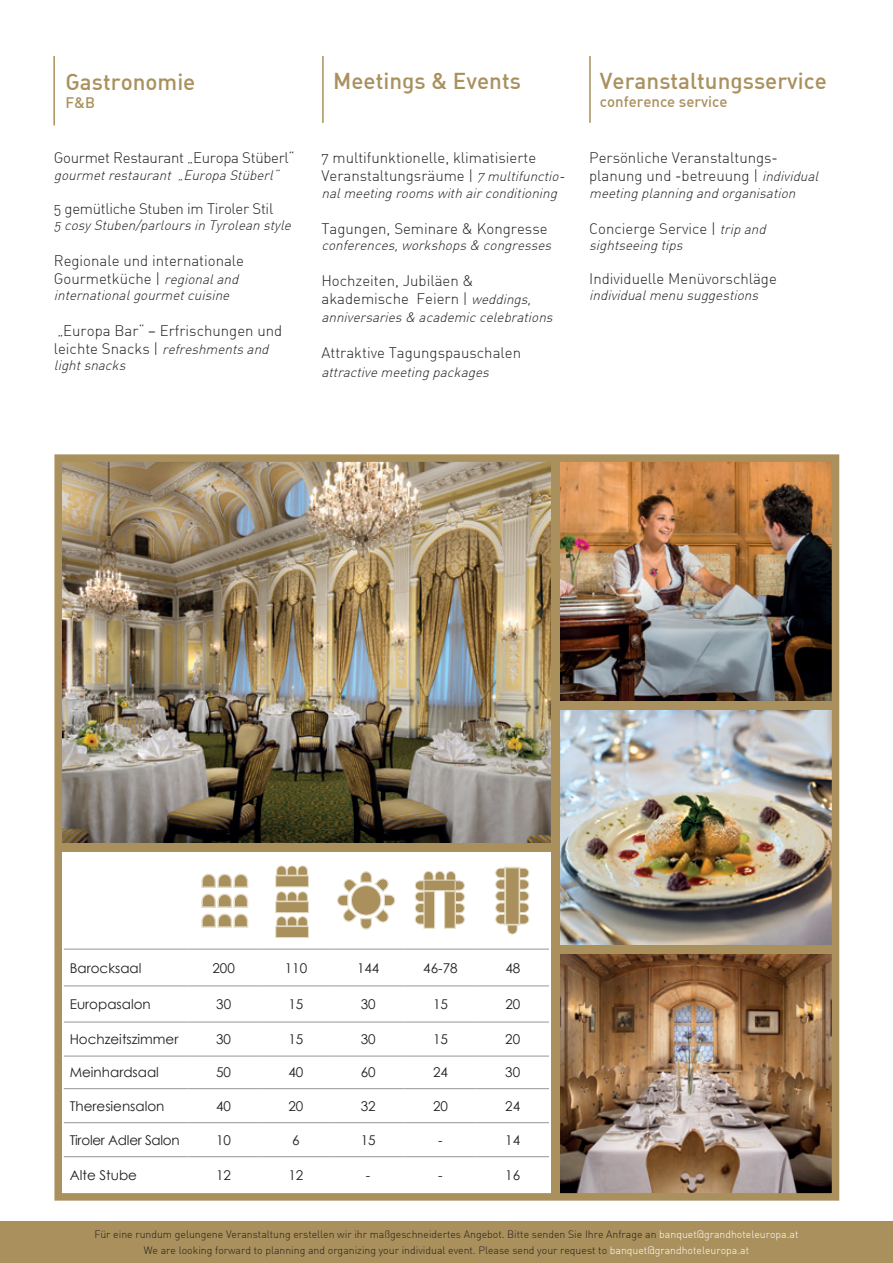
<style>
.page{position:relative;width:893px;height:1263px;background:#fff}
.page>*{position:absolute;margin:0;border:0;box-sizing:border-box;transform-origin:0 0}
.t1{font:22.5px "DIN Medium Alternate";color:#a9905d}
.t2{font:15px/18px "DIN Light Alternate";color:#231f20}
.t3{font:15px "DIN Light Alternate";letter-spacing:-.02em;color:#231f20}
.t4{font:15px "DIN Medium Alternate";color:#a9905d}
.t5{font:italic 13.5px/16.2px "DIN Light Alternate";color:#231f20}
.t6{font:13.5px "Century Gothic";color:#231f20}
.t7{font:13.5px "Century Gothic";letter-spacing:-.02em;color:#231f20}
.t8{font:10.5px/15.6px "DIN Light Alternate";color:#231f20;text-align:center}
.s1{font-style:italic;font-size:13.5px}
.s2{font-style:normal;font-size:15px}
.s3{color:#fff}
</style>
<div class="page">
<hr style="left:53px;top:56px;width:2px;height:69px;background:#a9905d">
<hr style="left:322px;top:56px;width:2px;height:67px;background:#a9905d">
<hr style="left:589px;top:56px;width:2px;height:67px;background:#a9905d">
<img style="left:54px;top:454px;width:786px;height:747px">
<div style="left:555px;top:945px;width:281px;height:9px;background:#a9905d"></div>
<div style="left:555px;top:701px;width:281px;height:9px;background:#a9905d"></div>
<div style="left:551px;top:460px;width:8px;height:733px;background:#a9905d"></div>
<div style="left:0;top:1221px;width:893px;height:42px;background:#a9905d"></div>
<svg style="left:64px;top:852px;width:485px;height:341px"></svg>
<hr style="left:64px;top:949px;width:124px;height:1px;background:#939598">
<hr style="left:188px;top:949px;width:72px;height:1px;background:#939598">
<hr style="left:260px;top:949px;width:72px;height:1px;background:#939598">
<hr style="left:332px;top:949px;width:72px;height:1px;background:#939598">
<hr style="left:404px;top:949px;width:73px;height:1px;background:#939598">
<hr style="left:477px;top:949px;width:72px;height:1px;background:#939598">
<hr style="left:64px;top:986px;width:124px;height:1px;background:#939598">
<hr style="left:188px;top:986px;width:72px;height:1px;background:#939598">
<hr style="left:260px;top:986px;width:72px;height:1px;background:#939598">
<hr style="left:332px;top:986px;width:72px;height:1px;background:#939598">
<hr style="left:404px;top:986px;width:73px;height:1px;background:#939598">
<hr style="left:477px;top:986px;width:72px;height:1px;background:#939598">
<hr style="left:64px;top:1022px;width:124px;height:1px;background:#939598">
<hr style="left:188px;top:1022px;width:72px;height:1px;background:#939598">
<hr style="left:260px;top:1022px;width:72px;height:1px;background:#939598">
<hr style="left:332px;top:1022px;width:72px;height:1px;background:#939598">
<hr style="left:404px;top:1022px;width:73px;height:1px;background:#939598">
<hr style="left:477px;top:1022px;width:72px;height:1px;background:#939598">
<hr style="left:64px;top:1056px;width:124px;height:1px;background:#939598">
<hr style="left:188px;top:1056px;width:72px;height:1px;background:#939598">
<hr style="left:260px;top:1056px;width:72px;height:1px;background:#939598">
<hr style="left:332px;top:1056px;width:72px;height:1px;background:#939598">
<hr style="left:404px;top:1056px;width:73px;height:1px;background:#939598">
<hr style="left:477px;top:1056px;width:72px;height:1px;background:#939598">
<hr style="left:64px;top:1088px;width:124px;height:1px;background:#939598">
<hr style="left:188px;top:1088px;width:72px;height:1px;background:#939598">
<hr style="left:260px;top:1088px;width:72px;height:1px;background:#939598">
<hr style="left:332px;top:1088px;width:72px;height:1px;background:#939598">
<hr style="left:404px;top:1088px;width:73px;height:1px;background:#939598">
<hr style="left:477px;top:1088px;width:72px;height:1px;background:#939598">
<hr style="left:64px;top:1122px;width:124px;height:1px;background:#939598">
<hr style="left:188px;top:1122px;width:72px;height:1px;background:#939598">
<hr style="left:260px;top:1122px;width:72px;height:1px;background:#939598">
<hr style="left:332px;top:1122px;width:72px;height:1px;background:#939598">
<hr style="left:404px;top:1122px;width:73px;height:1px;background:#939598">
<hr style="left:477px;top:1122px;width:72px;height:1px;background:#939598">
<hr style="left:64px;top:1156px;width:124px;height:1px;background:#939598">
<hr style="left:188px;top:1156px;width:72px;height:1px;background:#939598">
<hr style="left:260px;top:1156px;width:72px;height:1px;background:#939598">
<hr style="left:332px;top:1156px;width:72px;height:1px;background:#939598">
<hr style="left:404px;top:1156px;width:73px;height:1px;background:#939598">
<hr style="left:477px;top:1156px;width:72px;height:1px;background:#939598">
<svg style="left:275px;top:865px;width:34px;height:73px"></svg>
<svg style="left:201px;top:874px;width:47px;height:54px"></svg>
<svg style="left:337px;top:871px;width:58px;height:58px"></svg>
<svg style="left:495px;top:867px;width:34px;height:67px"></svg>
<svg style="left:415px;top:871px;width:50px;height:58px"></svg>
<div style="left:62px;top:843px;width:489px;height:9px;background:#a9905d"></div>
<h1 class="t1" style="left:66px;top:67px;width:131px">Gastronomie</h1>
<p class="t4" style="left:66px;top:93px;width:31px">F&amp;B</p>
<p class="t3" style="left:54px;top:149px;width:243px">Gourmet Restaurant „Europa Stüberl“</p>
<p class="t5" style="left:54px;top:167px;width:230px">gourmetrestaurant „Europa Stüberl“</p>
<p class="t3" style="left:54px;top:199px;width:221px">5 gemütliche Stuben im Tiroler Stil</p>
<p class="t5" style="left:54px;top:217px;width:242px">5cosyStuben/parloursin Tyrolean style</p>
<p class="t2" style="left:54px;top:251px;width:192px">Regionale und internationale<br>Gourmetküche | <span class="s1">regionaland</span></p>
<p class="t5" style="left:54px;top:287px;width:181px">internationalgourmetcuisine</p>
<p class="t2" style="left:57px;top:322px;width:226px">„Europa Bar“ – Erfrischungen und</p>
<p class="t5" style="left:54px;top:341px;width:220px"><span class="s2">l e i c h t e S n a c ks |</span> refreshmentsand lightsnacks</p>
<h1 class="t1" style="left:333px;top:66px;width:189px">Meetings &amp; Events</h1>
<h1 class="t1" style="left:600px;top:66px;width:228px">Veranstaltungsservice</h1>
<p class="t4" style="left:600px;top:92px;width:129px">conference service</p>
<p class="t2" style="left:321px;top:149px;width:248px">7 multifunktionelle, klimatisierte<br>Veranstaltungsräume | <span class="s1">7multifunctio-</span></p>
<p class="t5" style="left:321px;top:184px;width:241px">nalmeeting roomswith airconditioning</p>
<p class="t2" style="left:321px;top:219px;width:228px">Tagungen, Seminare &amp; Kongresse</p>
<p class="t5" style="left:321px;top:237px;width:235px">conferences,workshops&amp; congresses</p>
<p class="t2" style="left:321px;top:271px;width:215px">Hochzeiten, Jubiläen &amp; akademische Feiern | <span class="s1">weddings,</span></p>
<p class="t5" style="left:321px;top:309px;width:236px">anniversaries&amp; academiccelebrations</p>
<p class="t2" style="left:321px;top:343px;width:201px">Attraktive Tagungspauschalen</p>
<p class="t5" style="left:321px;top:364px;width:173px">attractive meeting packages</p>
<p class="t2" style="left:589px;top:149px;width:235px">Persönliche Veranstaltungs&shy;planung und -betreuung | <span class="s1">individual</span></p>
<p class="t5" style="left:589px;top:185px;width:211px">meeting planning and organisation</p>
<p class="t2" style="left:589px;top:219px;width:182px">Concierge Service | <span class="s1">trip and</span></p>
<p class="t5" style="left:589px;top:237px;width:99px">sightseeing tips</p>
<p class="t2" style="left:589px;top:269px;width:189px">Individuelle Menüvorschläge</p>
<p class="t5" style="left:589px;top:287px;width:174px">individualmenu suggestions</p>
<p class="t6" style="left:70px;top:958px;width:73px">Barocksaal</p>
<p class="t6" style="left:212px;top:958px;width:24px">200</p>
<p class="t6" style="left:285px;top:958px;width:24px">110</p>
<p class="t6" style="left:357px;top:958px;width:24px">144</p>
<p class="t6" style="left:423px;top:958px;width:36px">46-78</p>
<p class="t6" style="left:505px;top:958px;width:16px">48</p>
<p class="t6" style="left:70px;top:995px;width:83px">Europasalon</p>
<p class="t6" style="left:216px;top:995px;width:16px">30</p>
<p class="t6" style="left:288px;top:995px;width:16px">15</p>
<p class="t6" style="left:361px;top:995px;width:16px">30</p>
<p class="t6" style="left:433px;top:995px;width:16px">15</p>
<p class="t6" style="left:505px;top:995px;width:16px">20</p>
<p class="t6" style="left:70px;top:1030px;width:110px">Hochzeitszimmer</p>
<p class="t6" style="left:216px;top:1030px;width:16px">30</p>
<p class="t6" style="left:288px;top:1030px;width:16px">15</p>
<p class="t6" style="left:361px;top:1030px;width:16px">30</p>
<p class="t6" style="left:433px;top:1030px;width:16px">15</p>
<p class="t6" style="left:505px;top:1030px;width:16px">20</p>
<p class="t6" style="left:70px;top:1063px;width:91px">Meinhardsaal</p>
<p class="t6" style="left:216px;top:1063px;width:16px">50</p>
<p class="t6" style="left:288px;top:1063px;width:16px">40</p>
<p class="t6" style="left:361px;top:1063px;width:16px">60</p>
<p class="t6" style="left:433px;top:1063px;width:16px">24</p>
<p class="t6" style="left:505px;top:1063px;width:16px">30</p>
<p class="t6" style="left:70px;top:1096px;width:96px">Theresiensalon</p>
<p class="t6" style="left:216px;top:1096px;width:16px">40</p>
<p class="t6" style="left:288px;top:1096px;width:16px">20</p>
<p class="t6" style="left:361px;top:1096px;width:16px">32</p>
<p class="t6" style="left:433px;top:1096px;width:16px">20</p>
<p class="t6" style="left:505px;top:1096px;width:16px">24</p>
<p class="t7" style="left:70px;top:1130px;width:112px">Tiroler Adler Salon</p>
<p class="t6" style="left:216px;top:1130px;width:16px">10</p>
<p class="t6" style="left:292px;top:1130px;width:9px">6</p>
<p class="t6" style="left:361px;top:1130px;width:16px">15</p>
<p class="t6" style="left:438px;top:1130px;width:6px">-</p>
<p class="t6" style="left:505px;top:1130px;width:16px">14</p>
<p class="t6" style="left:70px;top:1165px;width:69px">Alte Stube</p>
<p class="t6" style="left:216px;top:1165px;width:16px">12</p>
<p class="t6" style="left:288px;top:1165px;width:16px">12</p>
<p class="t6" style="left:366px;top:1165px;width:6px">-</p>
<p class="t6" style="left:438px;top:1165px;width:6px">-</p>
<p class="t6" style="left:505px;top:1165px;width:16px">16</p>
<p class="t8" style="left:94px;top:1226px;width:705px">Für eine rundum gelungene Veranstaltung erstellen wir ihr maßgeschneidertes Angebot. Bitte senden Sie Ihre Anfrage an <span class="s3">banquet@grandhoteleuropa.at<br></span>We are looking forward to planning and organizing your individual event. Please send your request to <span class="s3">banquet@grandhoteleuropa.at</span></p>
</div>
